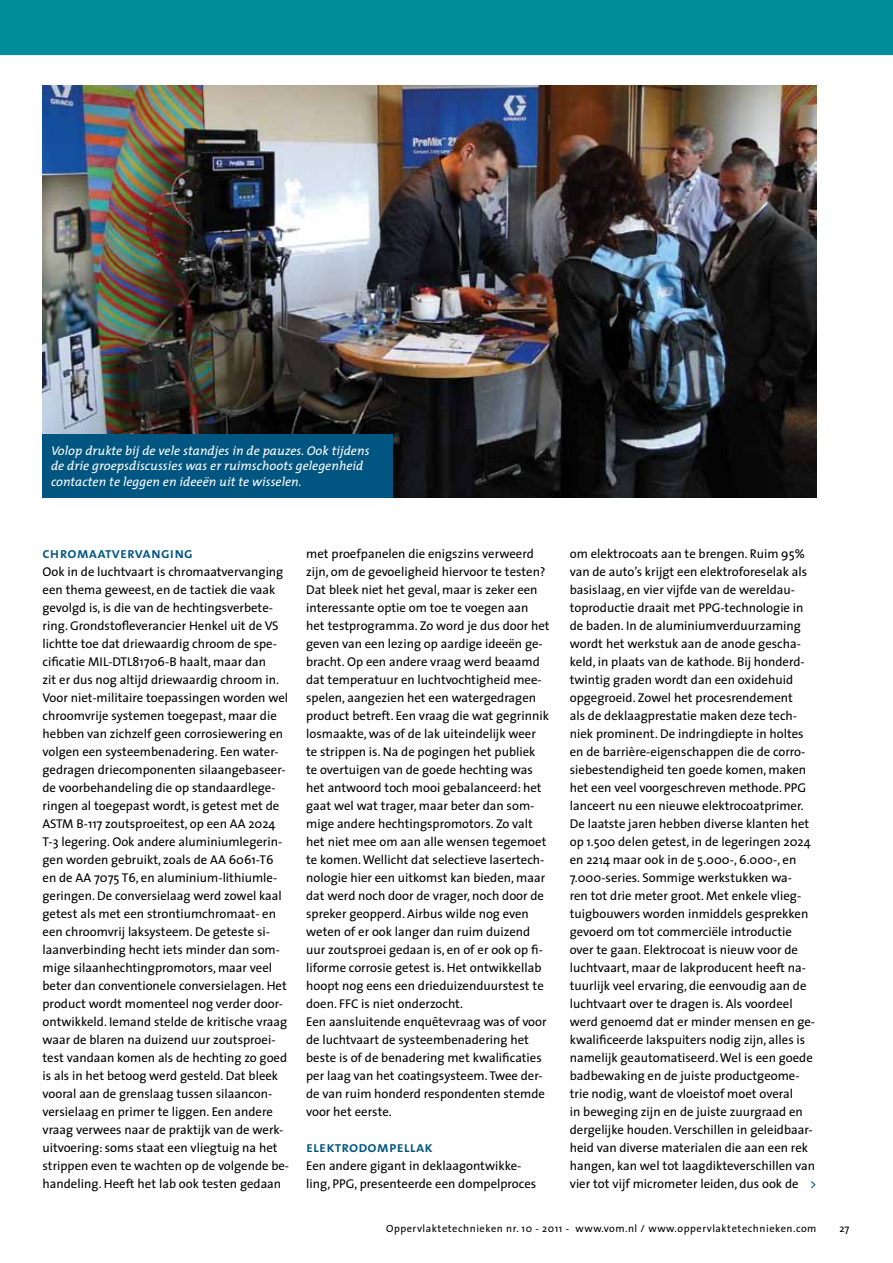
<style>
.page{position:relative;width:893px;height:1263px;background:#fff}
.page>*{position:absolute;margin:0;border:0;box-sizing:border-box;transform-origin:0 0}
.t1{font:15px "The Mix Semi Bold Caps";letter-spacing:.01em;color:#005581}
.t2{font:12.75px/18px "The Sans";color:#000}
.t3{font:italic 12.75px/15.3px "The Mix";letter-spacing:.005em;color:#fff}
.t4{font:10.5px "The Sans";letter-spacing:.05em;color:#000}
.s1{color:#005581}
</style>
<div class="page">
<div style="left:0;top:0;width:893px;height:55px;background:#008c99"></div>
<img style="left:43px;top:85px;width:773px;height:412px">
<div style="left:43px;top:434px;width:350px;height:63px;background:#005581"></div>
<p class="t3" style="left:51px;top:443px;width:320px">Volop drukte bij de vele standjes in de pauzes. Ook tijdens de drie groepsdiscussies was er ruimschoots gelegenheid contacten te leggen en ideeën uit te wisselen.</p>
<p class="t1" style="left:43px;top:540px;width:152px">chromaatvervanging</p>
<p class="t2" style="left:43px;top:562px;width:248px">Ook in de luchtvaart is chromaatvervanging een thema geweest, en de tactiek die vaak gevolgd is, is die van de hechtingsverbete&shy;ring. Grondstofleverancier Henkel uit de VS lichtte toe dat driewaardig chroom de spe&shy;cificatie MIL-DTL81706-B haalt, maar dan<br>zit er dus nog altijd driewaardig chroom in.<br>Voor niet-militaire toepassingen worden wel chroomvrije systemen toegepast, maar die hebben van zichzelf geen corrosiewering en volgen een systeembenadering. Een water&shy;gedragen driecomponenten silaangebaseer&shy;de voorbehandeling die op standaardlege&shy;ringen al toegepast wordt, is getest met de ASTM B-117 zoutsproeitest, op een AA 2024<br>T-3 legering. Ook andere aluminiumlegerin&shy;gen worden gebruikt, zoals de AA 6061-T6 en de AA 7075 T6, en aluminium-lithiumle&shy;geringen. De conversielaag werd zowel kaal getest als met een strontiumchromaat- en een chroomvrij laksysteem. De geteste si&shy;laanverbinding hecht iets minder dan som&shy;mige silaanhechtingpromotors, maar veel beter dan conventionele conversielagen. Het product wordt momenteel nog verder door&shy;ontwikkeld. Iemand stelde de kritische vraag waar de blaren na duizend uur zoutsproei&shy;test vandaan komen als de hechting zo goed is als in het betoog werd gesteld. Dat bleek vooral aan de grenslaag tussen silaancon&shy;versielaag en primer te liggen. Een andere vraag verwees naar de praktijk van de werk&shy;uitvoering: soms staat een vliegtuig na het strippen even te wachten op de volgende be&shy;handeling. Heeft het lab ook testen gedaan</p>
<p class="t2" style="left:306px;top:544px;width:245px">met proefpanelen die enigszins verweerd zijn, om de gevoeligheid hiervoor te testen?<br>Dat bleek niet het geval, maar is zeker een interessante optie om toe te voegen aan het testprogramma. Zo word je dus door het geven van een lezing op aardige ideeën ge&shy;bracht. Op een andere vraag werd beaamd dat temperatuur en luchtvochtigheid mee&shy;spelen, aangezien het een watergedragen product betreft. Een vraag die wat gegrinnik losmaakte, was of de lak uiteindelijk weer te strippen is. Na de pogingen het publiek te overtuigen van de goede hechting was het antwoord toch mooi gebalanceerd: het gaat wel wat trager, maar beter dan som&shy;mige andere hechtingspromotors. Zo valt het niet mee om aan alle wensen tegemoet te komen. Wellicht dat selectieve lasertech&shy;nologie hier een uitkomst kan bieden, maar dat werd noch door de vrager, noch door de spreker geopperd. Airbus wilde nog even weten of er ook langer dan ruim duizend uur zoutsproei gedaan is, en of er ook op fi&shy;liforme corrosie getest is. Het ontwikkellab hoopt nog eens een drieduizenduurstest te doen. FFC is niet onderzocht.<br>Een aansluitende enquêtevraag was of voor de luchtvaart de systeembenadering het beste is of de benadering met kwalificaties per laag van het coatingsysteem. Twee der&shy;de van ruim honderd respondenten stemde voor het eerste.</p>
<p class="t1" style="left:306px;top:1134px;width:128px">elektrodompellak</p>
<p class="t2" style="left:306px;top:1156px;width:232px">Een andere gigant in deklaagontwikke&shy;ling, PPG, presenteerde een dompelproces</p>
<p class="t2" style="left:570px;top:544px;width:248px">om elektrocoats aan te brengen. Ruim 95% van de auto’s krijgt een elektroforeselak als basislaag, en vier vijfde van de wereldau&shy;toproductie draait met PPG-technologie in de baden. In de aluminiumverduurzaming wordt het werkstuk aan de anode gescha&shy;keld, in plaats van de kathode. Bij honderd&shy;twintig graden wordt dan een oxidehuid opgegroeid. Zowel het procesrendement<br>als de deklaagprestatie maken deze tech&shy;niek prominent. De indringdiepte in holtes en de barrière-eigenschappen die de corro&shy;siebestendigheid ten goede komen, maken het een veel voorgeschreven methode. PPG lanceert nu een nieuwe elektrocoatprimer.<br>De laatste jaren hebben diverse klanten het op 1.500 delen getest, in de legeringen 2024 en 2214 maar ook in de 5.000-, 6.000-, en 7.000-series. Sommige werkstukken wa-<br>ren tot drie meter groot. Met enkele vlieg&shy;tuigbouwers worden inmiddels gesprekken gevoerd om tot commerciële introductie over te gaan. Elektrocoat is nieuw voor de luchtvaart, maar de lakproducent heeft na&shy;tuurlijk veel ervaring, die eenvoudig aan de luchtvaart over te dragen is. Als voordeel werd genoemd dat er minder mensen en ge&shy;kwalificeerde lakspuiters nodig zijn, alles is namelijk geautomatiseerd. Wel is een goede badbewaking en de juiste productgeome&shy;trie nodig, want de vloeistof moet overal<br>in beweging zijn en de juiste zuurgraad en dergelijke houden. Verschillen in geleidbaar&shy;heid van diverse materialen die aan een rek hangen, kan wel tot laagdikteverschillen van vier tot vijf micrometer leiden, dus ook de <span class="s1">&gt;</span></p>
<p class="t4" style="left:386px;top:1220px;width:432px">Oppervlaktetechnieken nr. 10 - 2011 - www.vom.nl / www.oppervlaktetechnieken.com</p>
<p class="t4" style="left:839px;top:1220px;width:11px">27</p>
</div>
